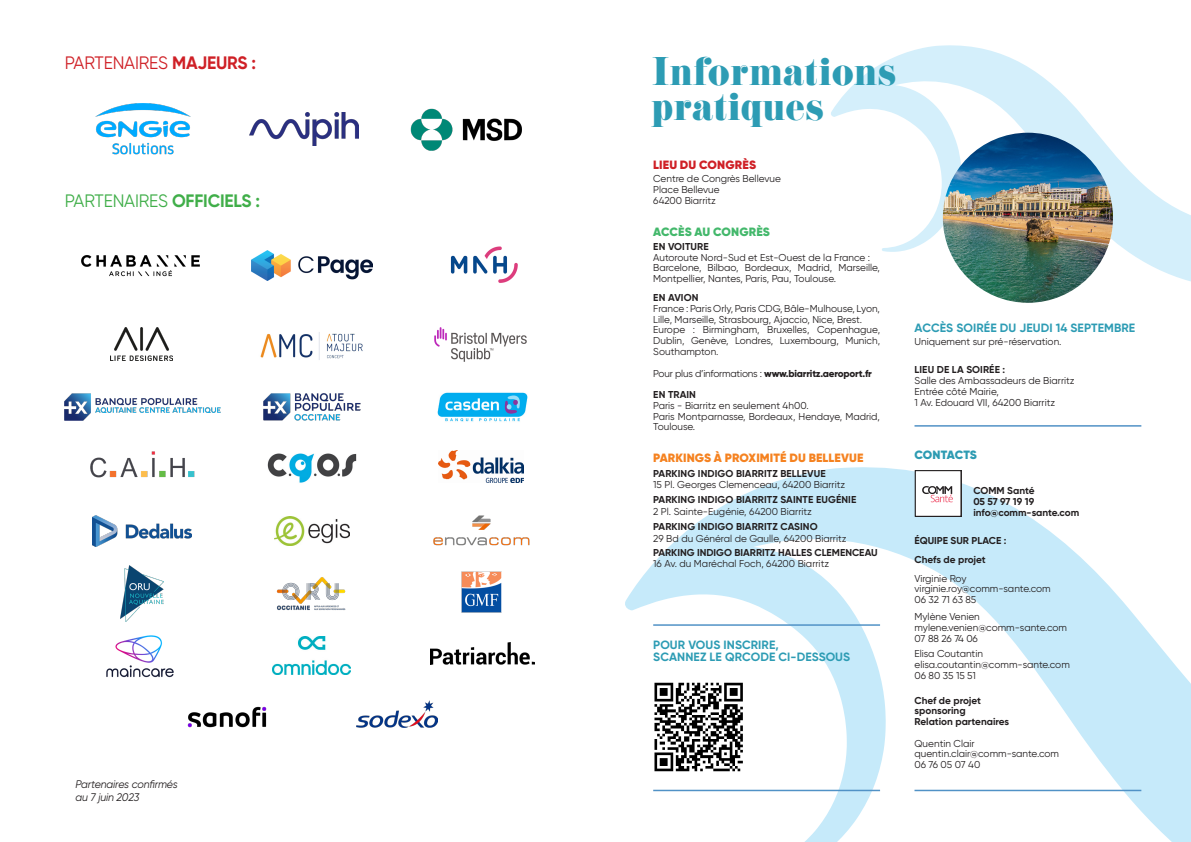
<style>
.page{position:relative;width:1191px;height:842px;background:#fff}
.page>*{position:absolute;margin:0;border:0;box-sizing:border-box;transform-origin:0 0}
.t1{font:35px/35px "Eloquent JF";letter-spacing:.02em;color:#2d9cb4;scale:.96 1}
.t2{font:18px "Gilroy";letter-spacing:-.01em;color:#40ae49;scale:.96 1}
.t3{font:18px "Gilroy";letter-spacing:-.01em;color:#cf2026;scale:.96 1}
.t4{font:700 12px/12.9px "Gilroy";letter-spacing:.01em;color:#2d9cb4}
.t5{font:900 12px "Gilroy";letter-spacing:.01em;color:#f58220}
.t6{font:900 12px "Gilroy";letter-spacing:.01em;color:#43b86b}
.t7{font:900 12px "Gilroy";letter-spacing:.01em;color:#cf2026}
.t8{font:900 12px "Gilroy";letter-spacing:-.01em;color:#2d9bb2}
.t9{font:italic 11px/13.2px "Gilroy";letter-spacing:-.01em;color:#231f20;scale:.96 1}
.t10{font:10px/10.8px "Gilroy";color:#231f20}
.t11{font:700 10px/10.8px "Gilroy";color:#231f20}
.t12{font:800 10px/21.6px "Gilroy";letter-spacing:-.02em;color:#231f20}
.s1{font-weight:700}
.s2{font-weight:400}
</style>
<div class="page">
<svg style="left:625px;top:467px;width:566px;height:375px"></svg>
<svg style="left:831px;top:45px;width:360px;height:239px"></svg>
<img style="left:943px;top:133px;width:170px;height:170px;border-radius:85px">
<svg style="left:917px;top:472px;width:42px;height:43px"></svg>
<div style="left:915px;top:470px;width:46px;height:47px;border:1px solid #231f20"></div>
<hr style="left:914px;top:425px;width:227px;height:2px;background:#5192c6">
<hr style="left:914px;top:790px;width:227px;height:1px;background:#5192c6">
<hr style="left:653px;top:790px;width:227px;height:1px;background:#5192c6">
<hr style="left:653px;top:624px;width:227px;height:2px;background:#5192c6">
<img style="left:111px;top:328px;width:62px;height:33px">
<img style="left:260px;top:332px;width:103px;height:28px">
<img style="left:435px;top:328px;width:91px;height:33px">
<img style="left:90px;top:451px;width:105px;height:27px">
<img style="left:267px;top:453px;width:90px;height:30px">
<img style="left:81px;top:255px;width:119px;height:22px">
<img style="left:439px;top:451px;width:85px;height:32px">
<img style="left:92px;top:515px;width:99px;height:32px">
<img style="left:274px;top:517px;width:76px;height:28px">
<img style="left:95px;top:103px;width:96px;height:52px">
<img style="left:433px;top:515px;width:97px;height:31px">
<img style="left:252px;top:250px;width:120px;height:30px">
<img style="left:250px;top:113px;width:108px;height:33px">
<img style="left:120px;top:566px;width:44px;height:56px">
<img style="left:276px;top:577px;width:70px;height:33px">
<img style="left:461px;top:572px;width:40px;height:40px">
<img style="left:450px;top:246px;width:68px;height:37px">
<img style="left:410px;top:108px;width:112px;height:43px">
<img style="left:430px;top:642px;width:104px;height:23px">
<img style="left:357px;top:701px;width:80px;height:26px">
<img style="left:64px;top:393px;width:157px;height:28px">
<img style="left:263px;top:393px;width:98px;height:28px">
<img style="left:437px;top:392px;width:90px;height:30px">
<img style="left:106px;top:635px;width:68px;height:43px">
<img style="left:272px;top:636px;width:78px;height:38px">
<img style="left:187px;top:706px;width:80px;height:22px">
<img style="left:652px;top:681px;width:93px;height:92px">
<h2 class="t3" style="left:65px;top:52px;width:201px">PARTENAIRES <span class="s1">MAJEURS :</span></h2>
<h2 class="t2" style="left:65px;top:189px;width:205px">PARTENAIRES <span class="s1">OFFICIELS :</span></h2>
<p class="t9" style="left:75px;top:777px;width:108px">Partenaires confirmés au 7 juin 2023</p>
<h1 class="t1" style="left:652px;top:53px;width:255px">Informations pratiques</h1>
<p class="t7" style="left:653px;top:157px;width:104px">LIEU DU CONGRÈS</p>
<p class="t10" style="left:653px;top:173px;width:129px">Centre de Congrès Bellevue<br>Place Bellevue<br>64200 Biarritz</p>
<p class="t6" style="left:653px;top:224px;width:118px">ACCÈS AU CONGRÈS</p>
<p class="t11" style="left:653px;top:241px;width:57px">EN VOITURE</p>
<p class="t10" style="left:653px;top:252px;width:228px">Autoroute Nord-Sud et Est-Ouest de la France :<br>Barcelone, Bilbao, Bordeaux, Madrid, Marseille,<br>Montpellier, Nantes, Paris, Pau, Toulouse.</p>
<p class="t11" style="left:653px;top:292px;width:47px">EN AVION</p>
<p class="t10" style="left:653px;top:303px;width:228px">France : Paris Orly, Paris CDG, Bâle-Mulhouse, Lyon, Lille, Marseille, Strasbourg, Ajaccio, Nice, Brest.<br>Europe : Birmingham, Bruxelles, Copenhague, Dublin, Genève, Londres, Luxembourg, Munich, Southampton.</p>
<p class="t12" style="left:653px;top:362px;width:220px"><span class="s2">Pour plus d’informations :</span> www.biarritz.aeroport.fr<br><span class="s1">EN TRAIN</span></p>
<p class="t10" style="left:653px;top:400px;width:228px">Paris - Biarritz en seulement 4h00.<br>Paris Montparnasse, Bordeaux, Hendaye, Madrid,<br>Toulouse.</p>
<p class="t5" style="left:653px;top:450px;width:212px">PARKINGS À PROXIMITÉ DU BELLEVUE</p>
<p class="t11" style="left:653px;top:468px;width:174px">PARKING INDIGO BIARRITZ BELLEVUE</p>
<p class="t10" style="left:653px;top:479px;width:193px">15 Pl. Georges Clemenceau, 64200 Biarritz</p>
<p class="t11" style="left:653px;top:494px;width:205px">PARKING INDIGO BIARRITZ SAINTE EUGÉNIE</p>
<p class="t10" style="left:653px;top:506px;width:160px">2 Pl. Sainte-Eugénie, 64200 Biarritz</p>
<p class="t11" style="left:653px;top:521px;width:166px">PARKING INDIGO BIARRITZ CASINO</p>
<p class="t10" style="left:653px;top:533px;width:195px">29 Bd du Général de Gaulle, 64200 Biarritz</p>
<p class="t11" style="left:653px;top:547px;width:226px">PARKING INDIGO BIARRITZ HALLES CLEMENCEAU</p>
<p class="t10" style="left:653px;top:558px;width:177px">16 Av. du Maréchal Foch, 64200 Biarritz</p>
<p class="t4" style="left:653px;top:638px;width:198px">POUR VOUS INSCRIRE,<br>SCANNEZ LE QRCODE CI-DESSOUS</p>
<p class="t4" style="left:914px;top:321px;width:222px">ACCÈS SOIRÉE DU JEUDI 14 SEPTEMBRE</p>
<p class="t10" style="left:914px;top:336px;width:148px">Uniquement sur pré-réservation.</p>
<p class="t11" style="left:914px;top:364px;width:92px">LIEU DE LA SOIRÉE :</p>
<p class="t10" style="left:914px;top:375px;width:161px">Salle des Ambassadeurs de Biarritz<br>Entrée côté Mairie,<br>1 Av. Edouard VII, 64200 Biarritz</p>
<p class="t8" style="left:914px;top:447px;width:64px">CONTACTS</p>
<p class="t11" style="left:973px;top:485px;width:107px">COMM Santé<br>05 57 97 19 19 info@comm-sante.com</p>
<p class="t11" style="left:914px;top:554px;width:73px">Chefs de projet</p>
<p class="t10" style="left:914px;top:573px;width:138px">Virginie Roy virginie.roy@comm-sante.com<br>06 32 71 63 85</p>
<p class="t10" style="left:914px;top:611px;width:154px">Mylène Venien mylene.venien@comm-sante.com<br>07 88 26 74 06</p>
<p class="t10" style="left:914px;top:648px;width:157px">Elisa Coutantin elisa.coutantin@comm-sante.com<br>06 80 35 15 51</p>
<p class="t11" style="left:914px;top:695px;width:96px">Chef de projet sponsoring<br>Relation partenaires</p>
<p class="t10" style="left:914px;top:738px;width:146px">Quentin Clair quentin.clair@comm-sante.com<br>06 76 05 07 40</p>
<p class="t11" style="left:914px;top:535px;width:94px">ÉQUIPE SUR PLACE :</p>
</div>
